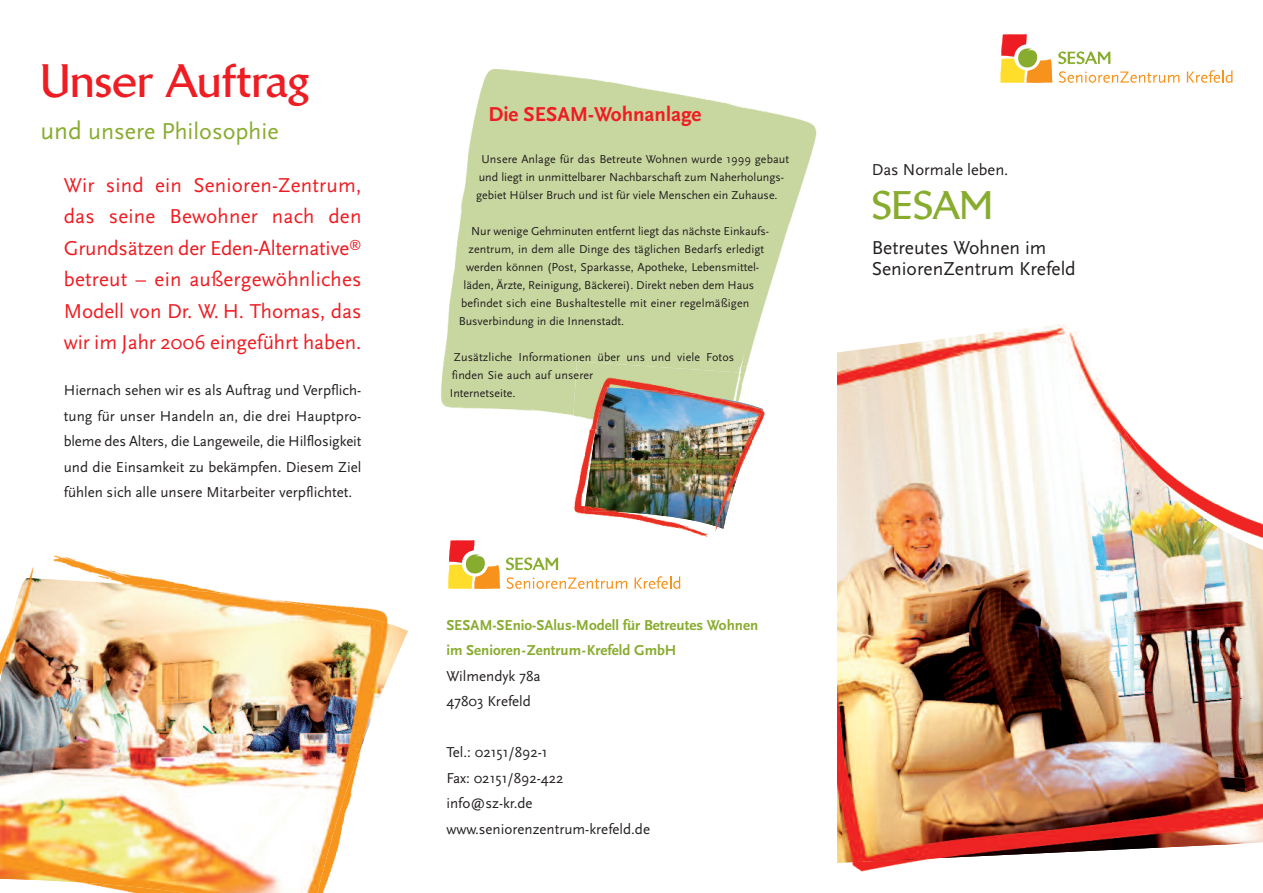
<style>
.page{position:relative;width:1263px;height:893px;background:#fff}
.page>*{position:absolute;margin:0;border:0;box-sizing:border-box;transform-origin:0 0}
.t1{font:700 45px "Linotype Brewery";color:#ee1d23}
.t2{font:700 38.4px "Linotype Brewery";color:#88ac2e}
.t3{font:24px "Scala Sans";color:#88ac2e}
.t4{font:21px/31.5px "Scala Sans";letter-spacing:-.005em;color:#ee1d23;text-align:justify}
.t5{font:700 21px "Scala Sans";color:#ee1d23}
.t6{font:19.5px/21px "Scala Sans";color:#231f20}
.t7{font:16.5px "Scala Sans";color:#231f20}
.t8{font:15px/25.5px "Scala Sans";color:#231f20}
.t9{font:700 15px/25.5px "Scala Sans";color:#88ac2e}
.t10{font:12px/18px "Scala Sans";color:#231f20}
.s1{font-size:25.5px}
</style>
<div class="page">
<svg style="left:1000px;top:34px;width:52px;height:49px"></svg>
<svg style="left:1058px;top:51px;width:52px;height:13px"></svg>
<svg style="left:1059px;top:71px;width:120px;height:12px"></svg>
<svg style="left:1187px;top:70px;width:45px;height:13px"></svg>
<img style="left:852px;top:863px;width:56px;height:9px">
<img style="left:837px;top:324px;width:426px;height:539px">
<img style="left:441px;top:69px;width:376px;height:346px">
<img style="left:745px;top:365px;width:10px;height:8px">
<img style="left:0;top:578px;width:401px;height:315px">
<svg style="left:448px;top:540px;width:52px;height:49px"></svg>
<svg style="left:506px;top:557px;width:52px;height:13px"></svg>
<svg style="left:506px;top:577px;width:121px;height:12px"></svg>
<svg style="left:634px;top:576px;width:46px;height:13px"></svg>
<img style="left:574px;top:430px;width:171px;height:107px">
<img style="left:745px;top:373px;width:20px;height:85px">
<img style="left:765px;top:374px;width:22px;height:41px">
<img style="left:572px;top:361px;width:173px;height:69px">
<img style="left:739px;top:373px;width:14px;height:29px">
<h1 class="t1" style="left:40px;top:65px;width:270px">Unser Auftrag</h1>
<h3 class="t3" style="left:40px;top:117px;width:240px"><span class="s1">und</span> unsere Philosophie</h3>
<h3 class="t4" style="left:64px;top:169px;width:299px">Wir sind ein Senioren-Zentrum, das seine Bewohner nach den Grundsätzen der Eden-Alternative<sup>® </sup>betreut – ein außergewöhnliches Modell von Dr. W. H. Thomas, das wir im Jahr 2006 eingeführt haben.</h3>
<p class="t8" style="left:64px;top:377px;width:299px;text-align:justify">Hiernach sehen wir es als Auftrag und Verpflich&shy;tung für unser Handeln an, die drei Hauptpro&shy;bleme des Alters, die Langeweile, die Hilflosigkeit und die Einsamkeit zu bekämpfen. Diesem Ziel fühlen sich alle unsere Mitarbeiter verpflichtet.</p>
<h3 class="t5" style="left:488px;top:102px;width:214px">Die SESAM-Wohnanlage</h3>
<p class="t10" style="left:476px;top:150px;width:314px;text-indent:5px">Unsere Anlage für das Betreute Wohnen wurde 1999 gebaut und liegt in unmittelbarer Nachbarschaft zum Naherholungs&shy;gebiet Hülser Bruch und ist für viele Menschen ein Zuhause.</p>
<p class="t10" style="left:471px;top:222px;width:300px">Nur wenige Gehminuten entfernt liegt das nächste Einkaufs-</p>
<p class="t10" style="left:469px;top:240px;width:297px">zentrum, in dem alle Dinge des täglichen Bedarfs erledigt</p>
<p class="t10" style="left:466px;top:258px;width:295px">werden können (Post, Sparkasse, Apotheke, Lebensmittel-</p>
<p class="t10" style="left:464px;top:276px;width:292px">läden, Ärzte, Reinigung, Bäckerei). Direkt neben dem Haus</p>
<p class="t10" style="left:461px;top:294px;width:290px">befindet sich eine Bushaltestelle mit einer regelmäßigen</p>
<p class="t10" style="left:459px;top:312px;width:167px">Busverbindung in die Innenstadt.</p>
<p class="t10" style="left:450px;top:348px;width:286px;text-indent:4px">Zusätzliche Informationen über uns und viele Fotos finden Sie auch auf unserer<br>Internetseite.</p>
<h3 class="t7" style="left:872px;top:159px;width:138px">Das Normale leben.</h3>
<h2 class="t2" style="left:872px;top:191px;width:122px">SESAM</h2>
<h3 class="t6" style="left:872px;top:237px;width:206px">Betreutes Wohnen im<br>SeniorenZentrum Krefeld</h3>
<p class="t9" style="left:446px;top:612px;width:313px">SESAM-SEnio-SAlus-Modell für Betreutes Wohnen im Senioren-Zentrum-Krefeld GmbH</p>
<p class="t8" style="left:446px;top:663px;width:96px">Wilmendyk 78a<br>47803 Krefeld</p>
<p class="t8" style="left:446px;top:739px;width:205px">Tel.: 02151/892-1<br>Fax: 02151/892-422 info@sz-kr.de www.seniorenzentrum-krefeld.de</p>
</div>
